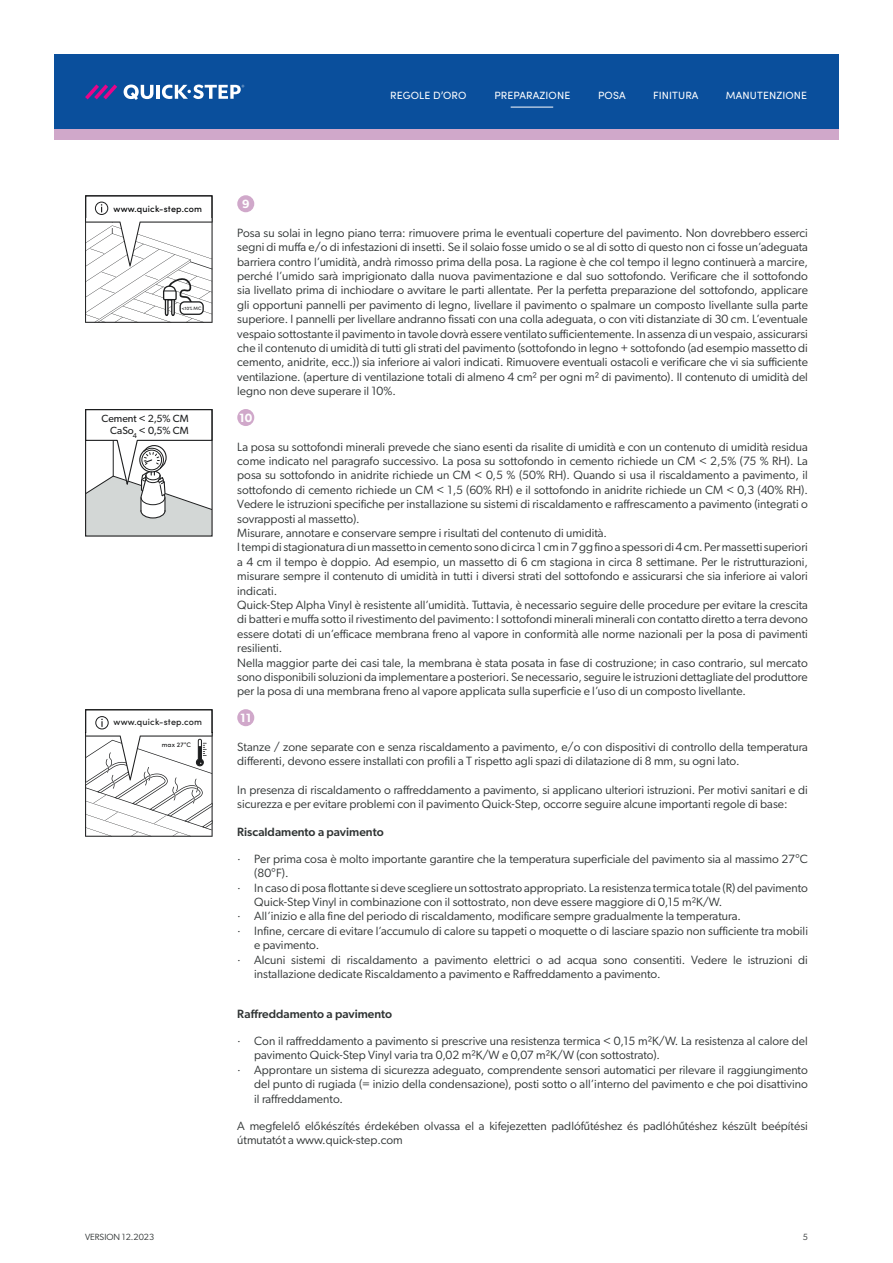
<style>
.page{position:relative;width:893px;height:1263px;background:#fff}
.page>*{position:absolute;margin:0;border:0;box-sizing:border-box;transform-origin:0 0}
.t1{font:12px/14.4px "Gibson";color:#2f3333}
.t2{font:500 12px "Gibson";color:#2f3333}
.t3{font:600 12px "Gibson";color:#fff}
.t4{font:11.85px "Gibson";color:#040506}
.t5{font:10.5px "Sofia Pro";letter-spacing:.01em;color:#fff}
.t6{font:10.35px/11.9px "Gibson";color:#040506;text-align:right}
.t7{font:500 9px "Sofia Pro";letter-spacing:.02em;color:#040506}
.t8{font:9px "Gibson";color:#2f3333}
.t9{font:500 6.6px "Sofia Pro";letter-spacing:.025em;color:#040506}
.t10{font:500 6.6px "Sofia Pro";color:#040506}
.t11{font:500 6px "Gibson";color:#040506}
.t12{font:500 4.8px "Sofia Pro";color:#040506}
.s1{font-weight:600;font-size:5.25px}
</style>
<div class="page">
<div style="left:54px;top:54px;width:785px;height:75px;background:#0a4f9c"></div>
<div style="left:54px;top:129px;width:785px;height:11px;background:#d0a8ca"></div>
<svg style="left:85px;top:84px;width:32px;height:15px"></svg>
<svg style="left:124px;top:85px;width:29px;height:15px"></svg>
<hr style="left:156px;top:85px;width:4px;height:14px;background:#fff">
<svg style="left:162px;top:85px;width:82px;height:14px"></svg>
<svg style="left:85px;top:195px;width:128px;height:128px"></svg>
<div style="left:95px;top:202px;width:13px;height:13px;border:1px solid #040506;border-radius:50%"></div>
<div style="left:237px;top:195px;width:17px;height:17px;background:#d0a8ca;border-radius:50%"></div>
<svg style="left:87px;top:439px;width:124px;height:96px"></svg>
<div style="left:85px;top:409px;width:128px;height:128px;border:1px solid #040506"></div>
<div style="left:237px;top:409px;width:17px;height:17px;background:#d0a8ca;border-radius:50%"></div>
<svg style="left:85px;top:709px;width:128px;height:128px"></svg>
<div style="left:237px;top:709px;width:17px;height:17px;background:#d0a8ca;border-radius:50%"></div>
<hr style="left:511px;top:107px;width:42px;height:1px;background:#fff">
<p class="t5" style="left:390px;top:87px;width:78px">REGOLE D’ORO</p>
<p class="t5" style="left:494px;top:87px;width:77px">PREPARAZIONE</p>
<p class="t5" style="left:598px;top:87px;width:29px">POSA</p>
<p class="t5" style="left:653px;top:87px;width:47px">FINITURA</p>
<p class="t5" style="left:726px;top:87px;width:83px">MANUTENZIONE</p>
<p class="t7" style="left:114px;top:202px;width:90px">www.quick-step.com</p>
<p class="t10" style="left:134px;top:204px;width:51px">www.pergo.com</p>
<p class="t12" style="left:182px;top:304px;width:21px">&lt;10% MC</p>
<p class="t11" style="left:180px;top:305px;width:27px"><span class="s1">&lt;</span>10% MC</p>
<p class="t3" style="left:242px;top:196px;width:9px">9</p>
<p class="t1" style="left:237px;top:225px;width:572px;text-align:justify">Posa su solai in legno piano terra: rimuovere prima le eventuali coperture del pavimento. Non dovrebbero esserci segni di muffa e/o di infestazioni di insetti. Se il solaio fosse umido o se al di sotto di questo non ci fosse un’adeguata barriera contro l’umidità, andrà rimosso prima della posa. La ragione è che col tempo il legno continuerà a marcire, perché l’umido sarà imprigionato dalla nuova pavimentazione e dal suo sottofondo. Verificare che il sottofondo sia livellato prima di inchiodare o avvitare le parti allentate. Per la perfetta preparazione del sottofondo, applicare gli opportuni pannelli per pavimento di legno, livellare il pavimento o spalmare un composto livellante sulla parte superiore. I pannelli per livellare andranno fissati con una colla adeguata, o con viti distanziate di 30 cm. L’eventuale vespaio sottostante il pavimento in tavole dovrà essere ventilato sufficientemente. In assenza di un vespaio, assicurarsi che il contenuto di umidità di tutti gli strati del pavimento (sottofondo in legno + sottofondo (ad esempio massetto di cemento, anidrite, ecc.)) sia inferiore ai valori indicati. Rimuovere eventuali ostacoli e verificare che vi sia sufficiente ventilazione. (aperture di ventilazione totali di almeno 4 cm² per ogni m² di pavimento). Il contenuto di umidità del legno non deve superare il 10%.</p>
<p class="t6" style="left:101px;top:412px;width:89px">Cement &lt; 2,5% CM<br>CaSo<sub>4</sub> &lt; 0,5% CM</p>
<p class="t3" style="left:239px;top:410px;width:15px">10</p>
<p class="t1" style="left:237px;top:439px;width:572px">La posa su sottofondi minerali prevede che siano esenti da risalite di umidità e con un contenuto di umidità residua come indicato nel paragrafo successivo. La posa su sottofondo in cemento richiede un CM &lt; 2,5% (75 % RH). La posa su sottofondo in anidrite richiede un CM &lt; 0,5 % (50% RH). Quando si usa il riscaldamento a pavimento, il sottofondo di cemento richiede un CM &lt; 1,5 (60% RH) e il sottofondo in anidrite richiede un CM &lt; 0,3 (40% RH).<br>Vedere le istruzioni specifiche per installazione su sistemi di riscaldamento e raffrescamento a pavimento (integrati o sovrapposti al massetto).<br>Misurare, annotare e conservare sempre i risultati del contenuto di umidità.<br>I tempi di stagionatura di un massetto in cemento sono di circa 1 cm in 7 gg fino a spessori di 4 cm. Per massetti superiori a 4 cm il tempo è doppio. Ad esempio, un massetto di 6 cm stagiona in circa 8 settimane. Per le ristrutturazioni, misurare sempre il contenuto di umidità in tutti i diversi strati del sottofondo e assicurarsi che sia inferiore ai valori indicati.<br>Quick-Step Alpha Vinyl è resistente all’umidità. Tuttavia, è necessario seguire delle procedure per evitare la crescita di batteri e muffa sotto il rivestimento del pavimento: I sottofondi minerali minerali con contatto diretto a terra devono essere dotati di un’efficace membrana freno al vapore in conformità alle norme nazionali per la posa di pavimenti resilienti.<br>Nella maggior parte dei casi tale, la membrana è stata posata in fase di costruzione; in caso contrario, sul mercato sono disponibili soluzioni da implementare a posteriori. Se necessario, seguire le istruzioni dettagliate del produttore per la posa di una membrana freno al vapore applicata sulla superficie e l’uso di un composto livellante.</p>
<p class="t7" style="left:114px;top:715px;width:90px">www.quick-step.com</p>
<p class="t9" style="left:131px;top:718px;width:53px">www.pergo.com</p>
<p class="t4" style="left:143px;top:737px;width:52px">max 27°C</p>
<p class="t9" style="left:162px;top:740px;width:31px">max 27°C</p>
<p class="t3" style="left:240px;top:710px;width:13px">11</p>
<p class="t1" style="left:237px;top:739px;width:572px">Stanze / zone separate con e senza riscaldamento a pavimento, e/o con dispositivi di controllo della temperatura differenti, devono essere installati con profili a T rispetto agli spazi di dilatazione di 8 mm, su ogni lato.</p>
<p class="t1" style="left:237px;top:782px;width:572px">In presenza di riscaldamento o raffreddamento a pavimento, si applicano ulteriori istruzioni. Per motivi sanitari e di sicurezza e per evitare problemi con il pavimento Quick-Step, occorre seguire alcune importanti regole di base:</p>
<p class="t2" style="left:237px;top:824px;width:148px">Riscaldamento a pavimento</p>
<p class="t1" style="left:237px;top:851px;width:572px">· Per prima cosa è molto importante garantire che la temperatura superficiale del pavimento sia al massimo 27°C</p>
<p class="t1" style="left:254px;top:866px;width:36px">(80°F).</p>
<p class="t1" style="left:237px;top:880px;width:572px">· In caso di posa flottante si deve scegliere un sottostrato appropriato. La resistenza termica totale (R) del pavimento</p>
<p class="t1" style="left:254px;top:894px;width:470px">Quick-Step Vinyl in combinazione con il sottostrato, non deve essere maggiore di 0,15 m²K/W.</p>
<p class="t1" style="left:237px;top:909px;width:505px">· All’inizio e alla fine del periodo di riscaldamento, modificare sempre gradualmente la temperatura.</p>
<p class="t1" style="left:237px;top:923px;width:572px">· Infine, cercare di evitare l’accumulo di calore su tappeti o moquette o di lasciare spazio non sufficiente tra mobili</p>
<p class="t1" style="left:254px;top:938px;width:67px">e pavimento.</p>
<p class="t1" style="left:237px;top:952px;width:572px">· Alcuni sistemi di riscaldamento a pavimento elettrici o ad acqua sono consentiti. Vedere le istruzioni di</p>
<p class="t1" style="left:254px;top:966px;width:408px">installazione dedicate Riscaldamento a pavimento e Raffreddamento a pavimento.</p>
<p class="t2" style="left:237px;top:1006px;width:156px">Raffreddamento a pavimento</p>
<p class="t1" style="left:237px;top:1033px;width:572px">· Con il raffreddamento a pavimento si prescrive una resistenza termica &lt; 0,15 m²K/W. La resistenza al calore del</p>
<p class="t1" style="left:254px;top:1048px;width:407px">pavimento Quick-Step Vinyl varia tra 0,02 m²K/W e 0,07 m²K/W (con sottostrato).</p>
<p class="t1" style="left:237px;top:1062px;width:572px">· Approntare un sistema di sicurezza adeguato, comprendente sensori automatici per rilevare il raggiungimento</p>
<p class="t1" style="left:254px;top:1077px;width:555px">del punto di rugiada (= inizio della condensazione), posti sotto o all’interno del pavimento e che poi disattivino</p>
<p class="t1" style="left:254px;top:1091px;width:90px">il raffreddamento.</p>
<p class="t1" style="left:237px;top:1118px;width:572px">A megfelelő előkészítés érdekében olvassa el a kifejezetten padlófűtéshez és padlóhűtéshez készült beépítési útmutatót a www.quick-step.com</p>
<p class="t8" style="left:85px;top:1231px;width:71px">VERSION 12.2023</p>
<p class="t8" style="left:803px;top:1231px;width:7px">5</p>
</div>
